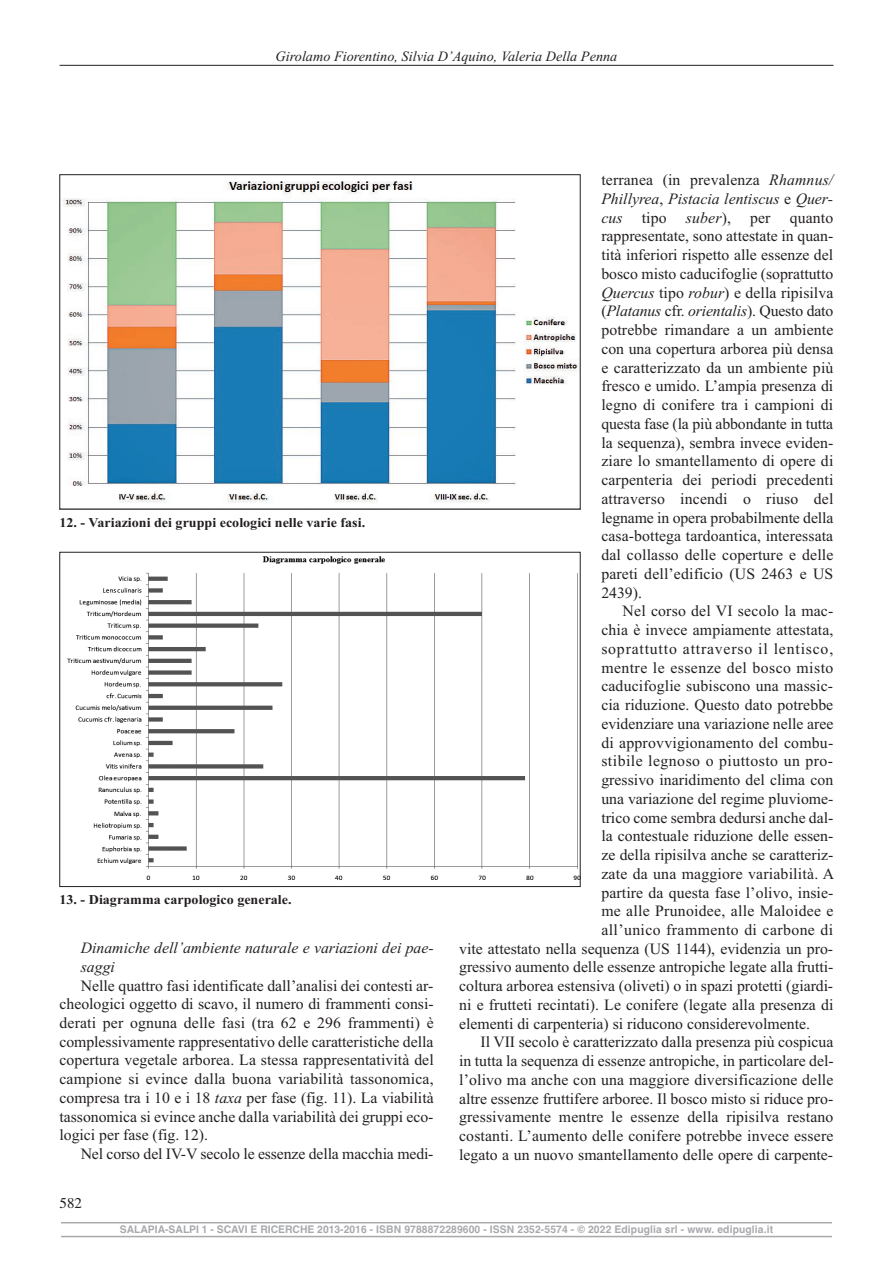
<style>
.page{position:relative;width:893px;height:1263px;background:#fff}
.page>*{position:absolute;margin:0;border:0;box-sizing:border-box;transform-origin:0 0}
.t1{font:15.75px "Times New Roman";color:#231f20}
.t2{font:italic 15.75px "Times New Roman";color:#231f20}
.t3{font:15.75px "Times New Roman";letter-spacing:.03em;color:#231f20}
.t4{font:15.75px "Times New Roman";letter-spacing:.05em;color:#231f20}
.t5{font:15.75px "Times New Roman";letter-spacing:.025em;color:#231f20}
.t6{font:15px "Times";color:#231f20}
.t7{font:italic 14.25px "Times New Roman";color:#231f20}
.t8{font:700 13.5px "Times New Roman";color:#231f20;scale:1.04 1}
.t9{font:700 10.5px "Helvetica";letter-spacing:.01em;color:#a8a9ad}
.s1{font-style:italic}
.s2{font-style:normal}
</style>
<div class="page">
<div style="left:60px;top:1220px;width:773px;height:21px;background:linear-gradient(to right,#fff,#fff)"></div>
<hr style="left:61px;top:1222px;width:771px;height:1px;background:#a8a9ad">
<hr style="left:61px;top:1236px;width:771px;height:1px;background:#a8a9ad">
<hr style="left:60px;top:65px;width:773px;height:1px;background:#231f20">
<img style="left:63px;top:181px;width:515px;height:322px">
<img style="left:67px;top:556px;width:511px;height:324px">
<p class="t7" style="left:276px;top:48px;width:343px">Girolamo Fiorentino, Silvia D’Aquino, Valeria Della Penna</p>
<p class="t8" style="left:60px;top:514px;width:295px">12. - Variazioni dei gruppi ecologici nelle varie fasi.</p>
<p class="t8" style="left:60px;top:892px;width:225px">13. - Diagramma carpologico generale.</p>
<p class="t2" style="left:81px;top:938px;width:354px">Dinamiche dell’ambiente naturale e variazioni dei pae-</p>
<p class="t2" style="left:81px;top:957px;width:36px">saggi</p>
<p class="t1" style="left:81px;top:976px;width:354px">Nelle quattro fasi identificate dall’analisi dei contesti ar-</p>
<p class="t1" style="left:60px;top:994px;width:376px">cheologici oggetto di scavo, il numero di frammenti consi-</p>
<p class="t1" style="left:59px;top:1013px;width:376px">derati per ognuna delle fasi (tra 62 e 296 frammenti) è</p>
<p class="t1" style="left:59px;top:1032px;width:375px">complessivamente rappresentativo delle caratteristiche della</p>
<p class="t1" style="left:59px;top:1051px;width:376px">copertura vegetale arborea. La stessa rappresentatività del</p>
<p class="t1" style="left:59px;top:1069px;width:376px">campione si evince dalla buona variabilità tassonomica,</p>
<p class="t1" style="left:59px;top:1088px;width:376px">compresa tra i 10 e i 18 <span class="s1">taxa</span> per fase (fig. 11). La viabilità</p>
<p class="t1" style="left:59px;top:1107px;width:376px">tassonomica si evince anche dalla variabilità dei gruppi eco-</p>
<p class="t1" style="left:59px;top:1126px;width:150px">logici per fase (fig. 12).</p>
<p class="t1" style="left:81px;top:1144px;width:354px">Nel corso del IV-V secolo le essenze della macchia medi-</p>
<p class="t6" style="left:60px;top:1194px;width:24px">582</p>
<p class="t1" style="left:601px;top:171px;width:233px">terranea (in prevalenza <span class="s1">Rhamnus/</span></p>
<p class="t2" style="left:601px;top:189px;width:233px">Phillyrea<span class="s2">,</span> Pistacia lentiscus <span class="s2">e</span> Quer-</p>
<p class="t1" style="left:601px;top:208px;width:233px"><span class="s1">cus</span> tipo <span class="s1">suber</span>), per quanto</p>
<p class="t1" style="left:601px;top:227px;width:233px">rappresentate, sono attestate in quan-</p>
<p class="t1" style="left:601px;top:245px;width:233px">tità inferiori rispetto alle essenze del</p>
<p class="t1" style="left:601px;top:264px;width:233px">bosco misto caducifoglie (soprattutto</p>
<p class="t1" style="left:601px;top:283px;width:234px"><span class="s1">Quercus</span> tipo <span class="s1">robur</span>) e della ripisilva</p>
<p class="t2" style="left:601px;top:302px;width:233px"><span class="s2">(</span>Platanus <span class="s2">cfr.</span> orientalis<span class="s2">). Questo dato</span></p>
<p class="t1" style="left:601px;top:320px;width:234px">potrebbe rimandare a un ambiente</p>
<p class="t1" style="left:601px;top:339px;width:233px">con una copertura arborea più densa</p>
<p class="t1" style="left:601px;top:358px;width:234px">e caratterizzato da un ambiente più</p>
<p class="t1" style="left:601px;top:377px;width:233px">fresco e umido. L’ampia presenza di</p>
<p class="t1" style="left:601px;top:395px;width:233px">legno di conifere tra i campioni di</p>
<p class="t1" style="left:601px;top:414px;width:233px">questa fase (la più abbondante in tutta</p>
<p class="t1" style="left:601px;top:433px;width:234px">la sequenza), sembra invece eviden-</p>
<p class="t1" style="left:601px;top:452px;width:234px">ziare lo smantellamento di opere di</p>
<p class="t1" style="left:601px;top:470px;width:234px">carpenteria dei periodi precedenti</p>
<p class="t1" style="left:601px;top:489px;width:234px">attraverso incendi o riuso del</p>
<p class="t1" style="left:601px;top:508px;width:233px">legname in opera probabilmente della</p>
<p class="t1" style="left:601px;top:527px;width:233px">casa-bottega tardoantica, interessata</p>
<p class="t1" style="left:601px;top:545px;width:234px">dal collasso delle coperture e delle</p>
<p class="t1" style="left:601px;top:564px;width:234px">pareti dell’edificio (US 2463 e US</p>
<p class="t1" style="left:601px;top:583px;width:42px">2439).</p>
<p class="t1" style="left:623px;top:602px;width:212px">Nel corso del VI secolo la mac-</p>
<p class="t1" style="left:601px;top:620px;width:234px">chia è invece ampiamente attestata,</p>
<p class="t4" style="left:601px;top:639px;width:233px">soprattutto attraverso il lentisco,</p>
<p class="t3" style="left:601px;top:658px;width:234px">mentre le essenze del bosco misto</p>
<p class="t1" style="left:601px;top:677px;width:233px">caducifoglie subiscono una massic-</p>
<p class="t1" style="left:601px;top:695px;width:233px">cia riduzione. Questo dato potrebbe</p>
<p class="t1" style="left:601px;top:714px;width:234px">evidenziare una variazione nelle aree</p>
<p class="t1" style="left:601px;top:733px;width:233px">di approvvigionamento del combu-</p>
<p class="t3" style="left:601px;top:752px;width:233px">stibile legnoso o piuttosto un pro-</p>
<p class="t1" style="left:601px;top:770px;width:233px">gressivo inaridimento del clima con</p>
<p class="t1" style="left:601px;top:789px;width:234px">una variazione del regime pluviome-</p>
<p class="t1" style="left:601px;top:808px;width:234px">trico come sembra dedursi anche dal-</p>
<p class="t1" style="left:601px;top:827px;width:234px">la contestuale riduzione delle essen-</p>
<p class="t1" style="left:601px;top:845px;width:234px">ze della ripisilva anche se caratteriz-</p>
<p class="t1" style="left:601px;top:864px;width:234px">zate da una maggiore variabilità. A</p>
<p class="t1" style="left:601px;top:883px;width:234px">partire da questa fase l’olivo, insie-</p>
<p class="t1" style="left:601px;top:901px;width:234px">me alle Prunoidee, alle Maloidee e</p>
<p class="t5" style="left:601px;top:920px;width:233px">all’unico frammento di carbone di</p>
<p class="t1" style="left:459px;top:939px;width:375px">vite attestato nella sequenza (US 1144), evidenzia un pro-</p>
<p class="t1" style="left:459px;top:958px;width:376px">gressivo aumento delle essenze antropiche legate alla frutti-</p>
<p class="t1" style="left:459px;top:976px;width:375px">coltura arborea estensiva (oliveti) o in spazi protetti (giardi-</p>
<p class="t1" style="left:459px;top:995px;width:376px">ni e frutteti recintati). Le conifere (legate alla presenza di</p>
<p class="t1" style="left:459px;top:1014px;width:352px">elementi di carpenteria) si riducono considerevolmente.</p>
<p class="t1" style="left:480px;top:1033px;width:354px">Il VII secolo è caratterizzato dalla presenza più cospicua</p>
<p class="t1" style="left:459px;top:1051px;width:376px">in tutta la sequenza di essenze antropiche, in particolare del-</p>
<p class="t1" style="left:459px;top:1070px;width:376px">l’olivo ma anche con una maggiore diversificazione delle</p>
<p class="t1" style="left:459px;top:1089px;width:376px">altre essenze fruttifere arboree. Il bosco misto si riduce pro-</p>
<p class="t1" style="left:459px;top:1108px;width:376px">gressivamente mentre le essenze della ripisilva restano</p>
<p class="t1" style="left:459px;top:1126px;width:376px">costanti. L’aumento delle conifere potrebbe invece essere</p>
<p class="t1" style="left:459px;top:1145px;width:375px">legato a un nuovo smantellamento delle opere di carpente-</p>
<p class="t9" style="left:120px;top:1223px;width:655px">SALAPIA-SALPI 1 - SCAVI E RICERCHE 2013-2016 - ISBN 9788872289600 - ISSN 2352-5574 - © 2022 Edipuglia srl - www. edipuglia.it</p>
</div>
